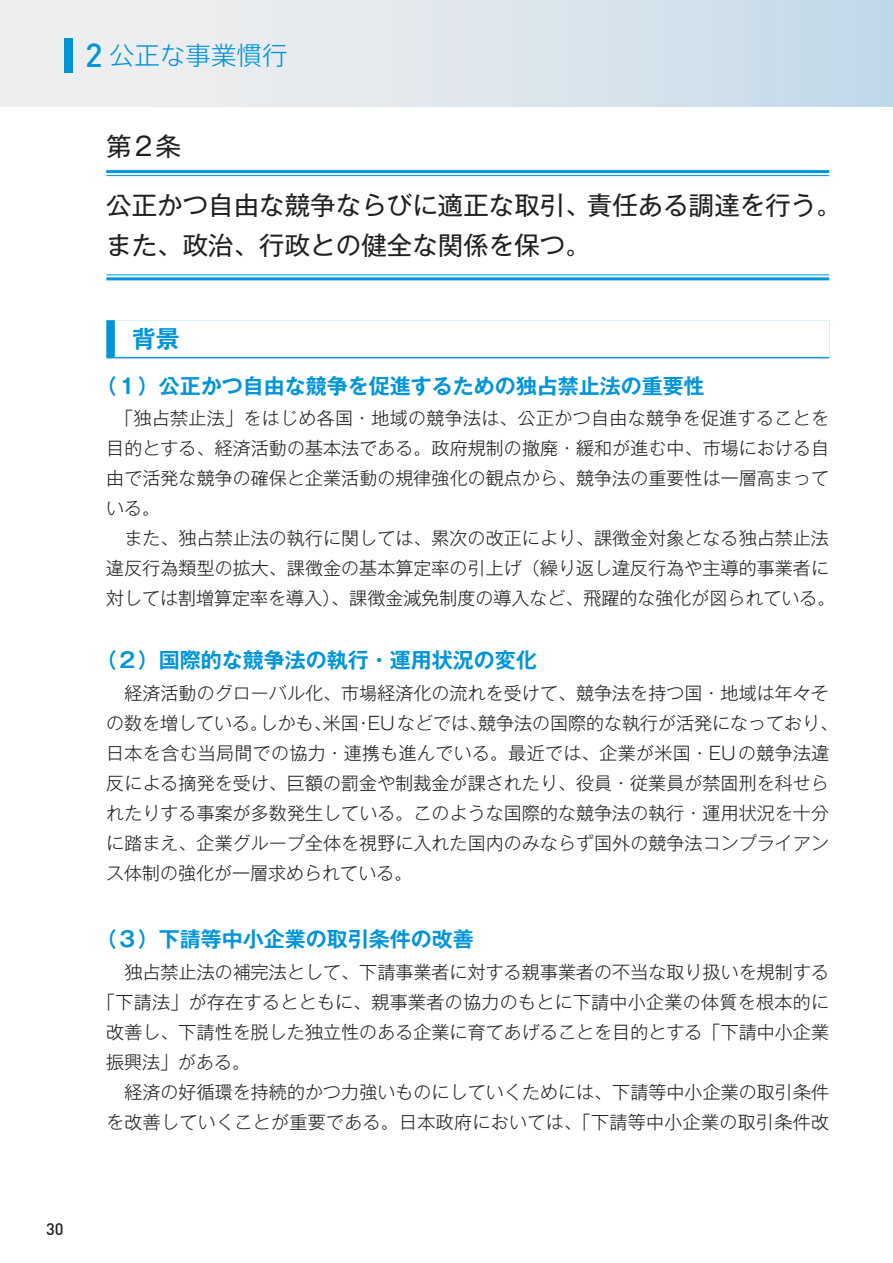
<style>
.page{position:relative;width:893px;height:1263px;background:#fff}
.page>*{position:absolute;margin:0;border:0;box-sizing:border-box;transform-origin:0 0}
.t1{font:25.5px/40.5px "Gothic MB101 Pr 6";color:#231f20}
.t2{font:300 25.5px "Axis Std";color:#0095d9}
.t3{font:700 24px "Gothic MB101 Pr 6 De";color:#0095d9}
.t4{font:700 21px "Gothic MB101 Pr 6 De";color:#0095d9}
.t5{font:300 18px/30px "Gothic MB101 Pr 6";letter-spacing:.005em;color:#231f20}
.t6{font:500 16.5px "DINOT";color:#231f20}
.s1{font-family:"DINOT";font-weight:500;font-size:33px}
</style>
<div class="page">
<div style="left:0;top:0;width:893px;height:106px;background:linear-gradient(to right,#f5f1f0,#c6dbea)"></div>
<div style="left:64px;top:38px;width:8px;height:34px;background:#0095d9"></div>
<div style="left:106px;top:320px;width:723px;height:38px;background:#0095d9"></div>
<div style="left:115px;top:320px;width:714px;height:37px;background:#fff"></div>
<svg style="left:106px;top:173px;width:723px;height:1px"></svg>
<svg style="left:106px;top:275px;width:723px;height:1px"></svg>
<hr style="left:106px;top:170px;width:723px;height:3px;background:#0095d9">
<hr style="left:106px;top:175px;width:723px;height:1px;background:#0095d9">
<hr style="left:106px;top:274px;width:723px;height:1px;background:#0095d9">
<hr style="left:106px;top:277px;width:723px;height:3px;background:#0095d9">
<h1 class="t2" style="left:85px;top:37px;width:204px"><span class="s1">2</span> 公正な事業慣行</h1>
<h1 class="t1" style="left:106px;top:124px;width:76px">第2条</h1>
<h1 class="t1" style="left:106px;top:183px;width:737px">公正かつ自由な競争ならびに適正な取引、責任ある調達を行う。また、政治、行政との健全な関係を保つ。</h1>
<h2 class="t3" style="left:132px;top:319px;width:49px">背景</h2>
<p class="t4" style="left:96px;top:368px;width:610px">（１）公正かつ自由な競争を促進するための独占禁止法の重要性</p>
<p class="t5" style="left:106px;top:402px;width:730px">　「独占禁止法」をはじめ各国・地域の競争法は、公正かつ自由な競争を促進することを目的とする、経済活動の基本法である。政府規制の撤廃・緩和が進む中、市場における自由で活発な競争の確保と企業活動の規律強化の観点から、競争法の重要性は一層高まっている。<br>　また、独占禁止法の執行に関しては、累次の改正により、課徴金対象となる独占禁止法違反行為類型の拡大、課徴金の基本算定率の引上げ（繰り返し違反行為や主導的事業者に対しては割増算定率を導入）、課徴金減免制度の導入など、飛躍的な強化が図られている。</p>
<p class="t4" style="left:96px;top:643px;width:442px">（２）国際的な競争法の執行・運用状況の変化</p>
<p class="t5" style="left:106px;top:676px;width:733px">　経済活動のグローバル化、市場経済化の流れを受けて、競争法を持つ国・地域は年々その数を増している。しかも、米国・EUなどでは、競争法の国際的な執行が活発になっており、日本を含む当局間での協力・連携も進んでいる。最近では、企業が米国・EUの競争法違反による摘発を受け、巨額の罰金や制裁金が課されたり、役員・従業員が禁固刑を科せられたりする事案が多数発生している。このような国際的な競争法の執行・運用状況を十分に踏まえ、企業グループ全体を視野に入れた国内のみならず国外の競争法コンプライアンス体制の強化が一層求められている。</p>
<p class="t4" style="left:96px;top:922px;width:379px">（３）下請等中小企業の取引条件の改善</p>
<p class="t5" style="left:106px;top:955px;width:724px">　独占禁止法の補完法として、下請事業者に対する親事業者の不当な取り扱いを規制する</p>
<p class="t5" style="left:97px;top:985px;width:733px">「下請法」が存在するとともに、親事業者の協力のもとに下請中小企業の体質を根本的に</p>
<p class="t5" style="left:106px;top:1015px;width:724px">改善し、下請性を脱した独立性のある企業に育てあげることを目的とする「下請中小企業</p>
<p class="t5" style="left:106px;top:1045px;width:145px">振興法」がある。</p>
<p class="t5" style="left:106px;top:1075px;width:724px">　経済の好循環を持続的かつ力強いものにしていくためには、下請等中小企業の取引条件</p>
<p class="t5" style="left:106px;top:1106px;width:724px">を改善していくことが重要である。日本政府においては、「下請等中小企業の取引条件改</p>
<p class="t6" style="left:46px;top:1218px;width:19px">30</p>
</div>
